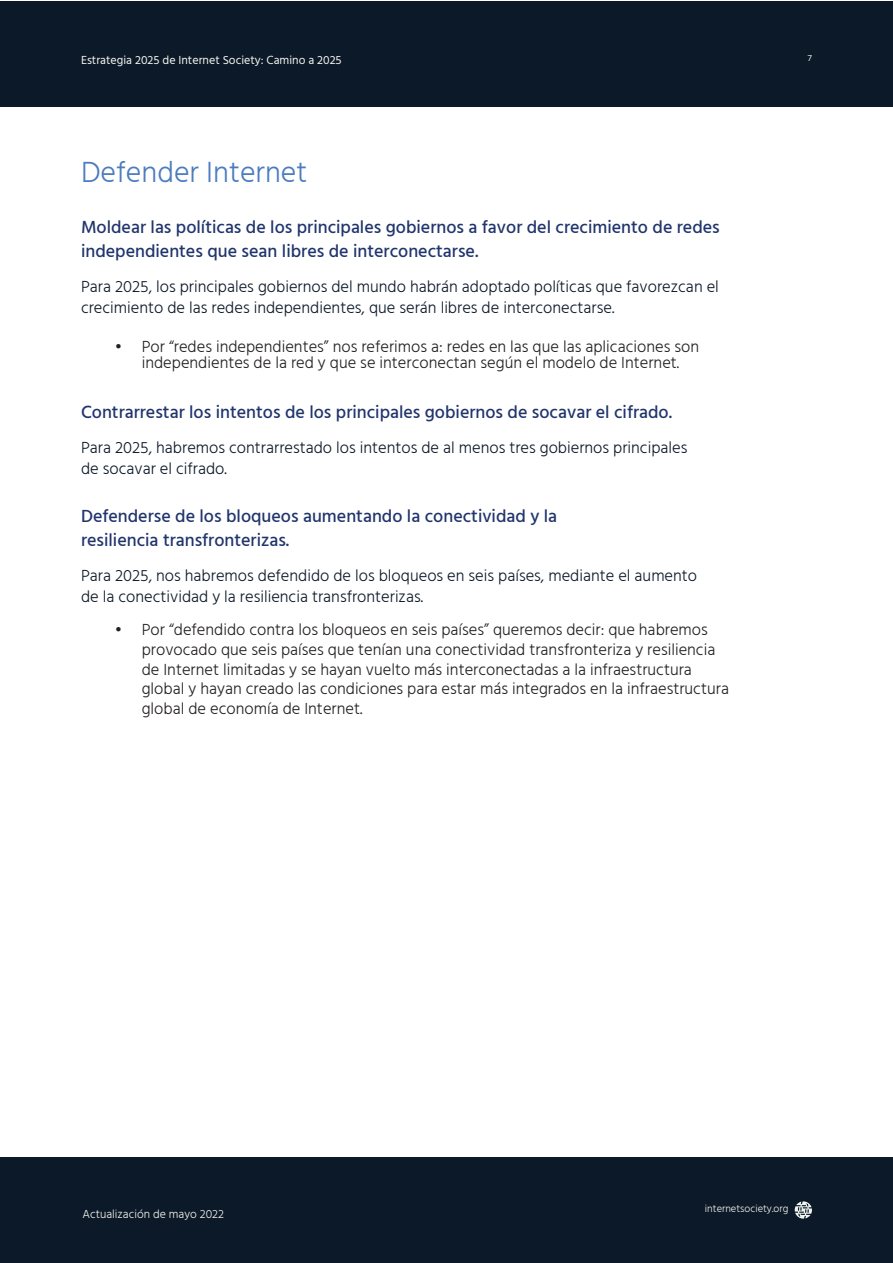
<style>
.page{position:relative;width:893px;height:1263px;background:#fff}
.page>*{position:absolute;margin:0;border:0;box-sizing:border-box;transform-origin:0 0}
.t1{font:300 30px "Hind";color:#4b7cbf}
.t2{font:500 18px/24px "Hind";color:#21356d}
.t3{font:300 16.5px/19.8px "Hind";color:#231f20;text-align:center}
.t4{font:300 16.5px/21px "Hind";color:#0c1928}
.t5{font:12px "Hind";color:#f3f5f0}
.t6{font:300 12px "Hind";color:#f3f5f0}
.t7{font:300 10.5px "Hind";color:#f3f5f0}
.t8{font:9px "Hind";color:#f3f5f0}
</style>
<div class="page">
<div style="left:0;top:1157px;width:893px;height:106px;background:#0c1928"></div>
<div style="left:0;top:1px;width:893px;height:106px;background:#0c1928"></div>
<svg style="left:795px;top:1201px;width:17px;height:18px"></svg>
<p class="t5" style="left:81px;top:52px;width:262px">Estrategia 2025 de Internet Society: Camino a 2025</p>
<h1 class="t1" style="left:81px;top:152px;width:228px">Defender Internet</h1>
<p class="t2" style="left:81px;top:216px;width:640px">Moldear las políticas de los principales gobiernos a favor del crecimiento de redes independientes que sean libres de interconectarse.</p>
<p class="t4" style="left:81px;top:277px;width:639px">Para 2025, los principales gobiernos del mundo habrán adoptado políticas que favorezcan el crecimiento de las redes independientes, que serán libres de interconectarse.</p>
<p class="t3" style="left:115px;top:339px;width:586px;line-height:15.8px">• Por “redes independientes” nos referimos a: redes en las que las aplicaciones son independientes de la red y que se interconectan según el modelo de Internet.</p>
<p class="t2" style="left:81px;top:401px;width:593px">Contrarrestar los intentos de los principales gobiernos de socavar el cifrado.</p>
<p class="t4" style="left:81px;top:438px;width:608px">Para 2025, habremos contrarrestado los intentos de al menos tres gobiernos principales de socavar el cifrado.</p>
<p class="t2" style="left:81px;top:505px;width:478px">Defenderse de los bloqueos aumentando la conectividad y la resiliencia transfronterizas.</p>
<p class="t4" style="left:81px;top:566px;width:618px">Para 2025, nos habremos defendido de los bloqueos en seis países, mediante el aumento de la conectividad y la resiliencia transfronterizas.</p>
<p class="t3" style="left:142px;top:620px;width:589px;text-align:left;text-indent:-27px">• Por “defendido contra los bloqueos en seis países” queremos decir: que habremos provocado que seis países que tenían una conectividad transfronteriza y resiliencia de Internet limitadas y se hayan vuelto más interconectadas a la infraestructura global y hayan creado las condiciones para estar más integrados en la infraestructura global de economía de Internet.</p>
<p class="t8" style="left:808px;top:52px;width:6px">7</p>
<p class="t6" style="left:82px;top:1206px;width:143px">Actualización de mayo 2022</p>
<p class="t7" style="left:705px;top:1202px;width:85px">internetsociety.org</p>
</div>
